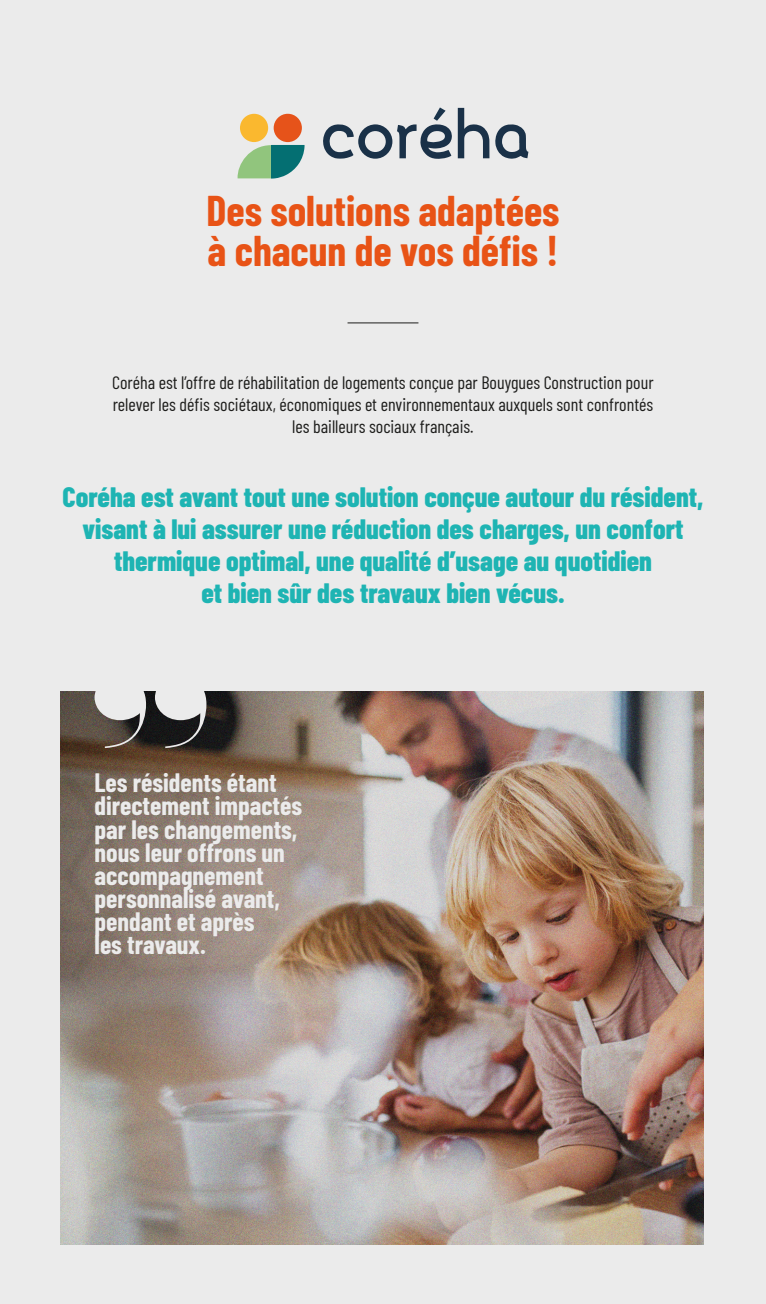
<style>
.page{position:relative;width:766px;height:1304px;background:#fff}
.page>*{position:absolute;margin:0;border:0;box-sizing:border-box;transform-origin:0 0}
.t1{font:700 42px "Barlow Condensed";color:#e85316}
.t2{font:800 28px "Barlow Condensed";color:#1eb4b3}
.t3{font:700 26px/23.2px "Barlow Condensed";color:#ebebeb}
.t4{font:18px/21.6px "Barlow Condensed";color:#1d1d1b}
</style>
<div class="page">
<div style="left:0;top:0;width:765px;height:1304px;background:#ebebeb"></div>
<img style="left:60px;top:692px;width:643px;height:552px">
<svg style="left:94px;top:691px;width:112px;height:57px"></svg>
<svg style="left:237px;top:145px;width:67px;height:34px"></svg>
<div style="left:273px;top:114px;width:29px;height:28px;background:#e6531a;border-radius:50%"></div>
<div style="left:240px;top:114px;width:28px;height:28px;background:#fab82f;border-radius:50%"></div>
<svg style="left:495px;top:124px;width:33px;height:35px"></svg>
<svg style="left:323px;top:107px;width:166px;height:52px"></svg>
<hr style="left:347px;top:323px;width:71px;height:1px;background:#1d1d1b">
<p class="t1" style="left:206px;top:181px;width:354px">Des solutions adaptées</p>
<p class="t1" style="left:207px;top:221px;width:352px">à chacun de vos défis !</p>
<p class="t4" style="left:112px;top:371px;width:542px">Coréha est l’offre de réhabilitation de logements conçue par Bouygues Construction pour relever les défis sociétaux, économiques et environnementaux auxquels sont confrontés</p>
<p class="t4" style="left:292px;top:414px;width:183px">les bailleurs sociaux français.</p>
<p class="t2" style="left:63px;top:477px;width:642px">Coréha est avant tout une solution conçue autour du résident,</p>
<p class="t2" style="left:82px;top:509px;width:602px">visant à lui assurer une réduction des charges, un confort</p>
<p class="t2" style="left:114px;top:541px;width:539px">thermique optimal, une qualité d’usage au quotidien</p>
<p class="t2" style="left:201px;top:574px;width:364px">et bien sûr des travaux bien vécus.</p>
<p class="t3" style="left:94px;top:770px;width:209px">Les résidents étant directement impactés par les changements, nous leur offrons un accompagnement personnalisé avant, pendant et après</p>
<p class="t3" style="left:94px;top:932px;width:113px">les travaux.</p>
</div>
